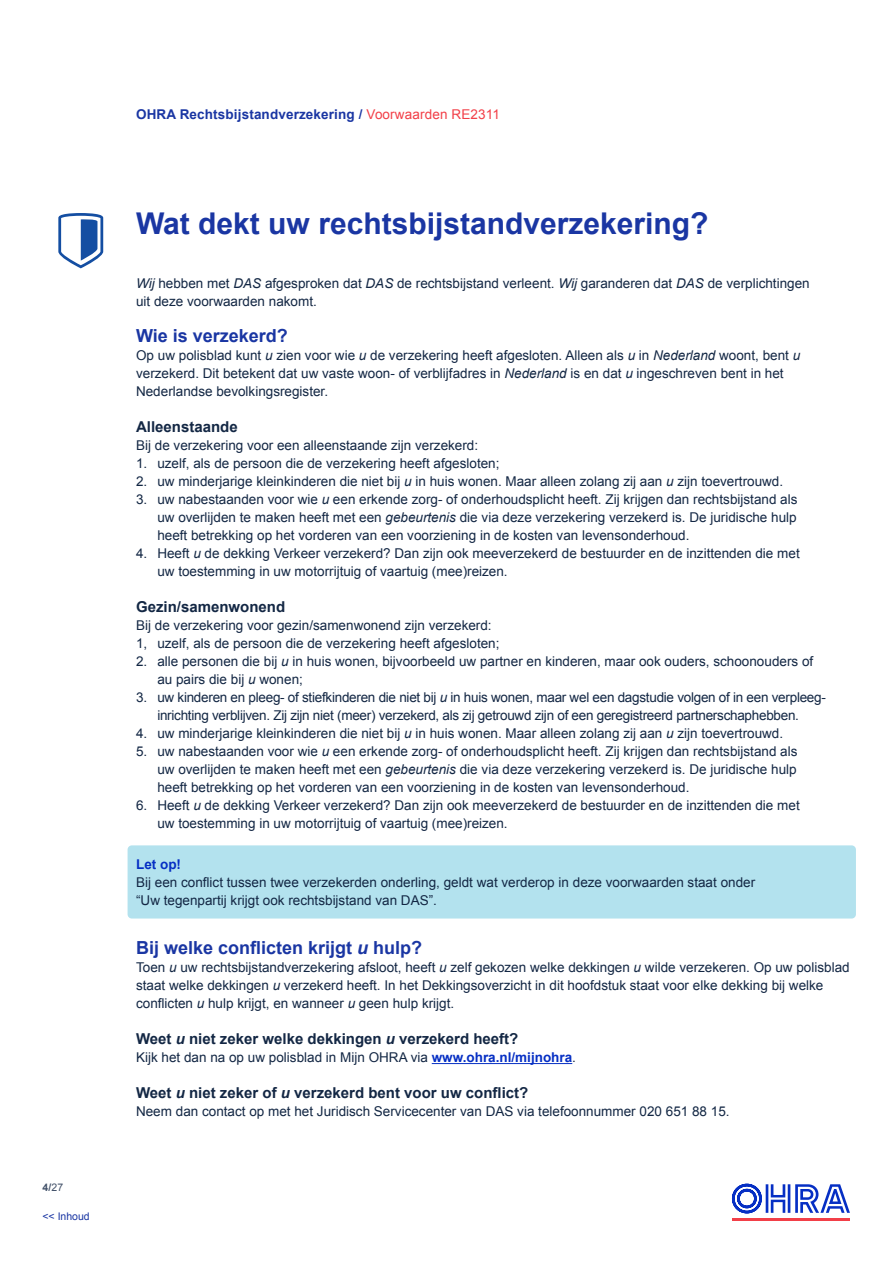
<style>
.page{position:relative;width:893px;height:1263px;background:#fff}
.page>*{position:absolute;margin:0;border:0;box-sizing:border-box;transform-origin:0 0}
.t1{font:700 30px "Arial";color:#1a36a3}
.t2{font:700 18px "Arial";color:#1a36a3}
.t3{font:700 15px "Arial";color:#132744}
.t4{font:13.5px/18px "Arial";color:#132744}
.t5{font:13.5px/18px "Arial";letter-spacing:-.02em;color:#132744;text-align:center}
.t6{font:700 13.5px "Arial";letter-spacing:.01em;color:#1a36a3}
.t7{font:700 13.5px "Arial";color:#062fc4}
.t8{font:10.5px "Arial";color:#1a36a3}
.t9{font:700 10.5px "Arial";color:#425169}
.s1{font-weight:400}
.s2{font-weight:400;color:#f23f48}
.s3{font-style:italic}
.s4{font-weight:700;color:#062fc4}
</style>
<div class="page">
<div style="left:128px;top:845px;width:728px;height:73px;background:#b3e2ee;border-radius:4px"></div>
<hr style="left:432px;top:1063px;width:140px;height:1px;background:#062fc4">
<svg style="left:58px;top:213px;width:45px;height:55px"></svg>
<svg style="left:732px;top:1184px;width:118px;height:29px"></svg>
<hr style="left:732px;top:1218px;width:118px;height:3px;background:#f23f48">
<p class="t9" style="left:43px;top:1180px;width:22px">4/<span class="s1">27</span></p>
<p class="t8" style="left:43px;top:1210px;width:49px">&lt;&lt; Inhoud</p>
<p class="t6" style="left:136px;top:106px;width:365px">OHRA Rechtsbijstandverzekering / <span class="s2">Voorwaarden RE2311</span></p>
<h1 class="t1" style="left:136px;top:204px;width:574px">Wat dekt uw rechtsbijstandverzekering?</h1>
<p class="t4" style="left:136px;top:274px;width:675px"><span class="s3">Wij</span> hebben met <span class="s3">DAS</span> afgesproken dat <span class="s3">DAS</span> de rechtsbijstand verleent. <span class="s3">Wij</span> garanderen dat <span class="s3">DAS</span> de verplichtingen uit deze voorwaarden nakomt.</p>
<h2 class="t2" style="left:136px;top:324px;width:153px">Wie is verzekerd?</h2>
<p class="t4" style="left:136px;top:346px;width:666px">Op uw polisblad kunt <span class="s3">u</span> zien voor wie <span class="s3">u</span> de verzekering heeft afgesloten. Alleen als <span class="s3">u</span> in <span class="s3">Nederland</span> woont, bent <span class="s3">u </span>verzekerd. Dit betekent dat uw vaste woon- of verblijfadres in <span class="s3">Nederland</span> is en dat <span class="s3">u</span> ingeschreven bent in het<br>Nederlandse bevolkingsregister.</p>
<p class="t3" style="left:136px;top:417px;width:103px">Alleenstaande</p>
<p class="t4" style="left:136px;top:436px;width:344px">Bij de verzekering voor een alleenstaande zijn verzekerd:</p>
<p class="t4" style="left:136px;top:454px;width:365px">1. uzelf, als de persoon die de verzekering heeft afgesloten;</p>
<p class="t4" style="left:136px;top:472px;width:649px">2. uw minderjarige kleinkinderen die niet bij <span class="s3">u</span> in huis wonen. Maar alleen zolang zij aan <span class="s3">u</span> zijn toevertrouwd.</p>
<p class="t4" style="left:157px;top:490px;width:642px;text-align:justify;text-indent:-21px">3. uw nabestaanden voor wie <span class="s3">u</span> een erkende zorg- of onderhoudsplicht heeft. Zij krijgen dan rechtsbijstand als uw overlijden te maken heeft met een <span class="s3">gebeurtenis</span> die via deze verzekering verzekerd is. De juridische hulp heeft betrekking op het vorderen van een voorziening in de kosten van levensonderhoud.</p>
<p class="t4" style="left:157px;top:544px;width:644px;text-indent:-21px">4. Heeft <span class="s3">u</span> de dekking Verkeer verzekerd? Dan zijn ook meeverzekerd de bestuurder en de inzittenden die met uw toestemming in uw motorrijtuig of vaartuig (mee)reizen.</p>
<p class="t3" style="left:136px;top:597px;width:151px">Gezin/samenwonend</p>
<p class="t4" style="left:136px;top:616px;width:365px">Bij de verzekering voor gezin/samenwonend zijn verzekerd:<br>1, uzelf, als de persoon die de verzekering heeft afgesloten;</p>
<p class="t4" style="left:157px;top:652px;width:657px;text-indent:-21px">2. alle personen die bij <span class="s3">u</span> in huis wonen, bijvoorbeeld uw partner en kinderen, maar ook ouders, schoonouders of au pairs die bij <span class="s3">u</span> wonen;</p>
<p class="t5" style="left:136px;top:688px;width:691px">3. uw kinderen en pleeg- of stiefkinderen die niet bij <span class="s3">u</span> in huis wonen, maar wel een dagstudie volgen of in een verpleeg&shy;inrichting verblijven. Zij zijn niet (meer) verzekerd, als zij getrouwd zijn of een geregistreerd partnerschaphebben.</p>
<p class="t4" style="left:136px;top:724px;width:649px">4. uw minderjarige kleinkinderen die niet bij <span class="s3">u</span> in huis wonen. Maar alleen zolang zij aan <span class="s3">u</span> zijn toevertrouwd.</p>
<p class="t4" style="left:157px;top:742px;width:642px;text-align:justify;text-indent:-21px">5. uw nabestaanden voor wie <span class="s3">u</span> een erkende zorg- of onderhoudsplicht heeft. Zij krijgen dan rechtsbijstand als uw overlijden te maken heeft met een <span class="s3">gebeurtenis</span> die via deze verzekering verzekerd is. De juridische hulp heeft betrekking op het vorderen van een voorziening in de kosten van levensonderhoud.</p>
<p class="t4" style="left:157px;top:796px;width:644px;text-indent:-21px">6. Heeft <span class="s3">u</span> de dekking Verkeer verzekerd? Dan zijn ook meeverzekerd de bestuurder en de inzittenden die met uw toestemming in uw motorrijtuig of vaartuig (mee)reizen.</p>
<p class="t7" style="left:136px;top:855px;width:46px">Let op!</p>
<p class="t4" style="left:136px;top:873px;width:621px">Bij een conflict tussen twee verzekerden onderling, geldt wat verderop in deze voorwaarden staat onder “Uw tegenpartij krijgt ook rechtsbijstand van DAS”.</p>
<h2 class="t2" style="left:136px;top:936px;width:288px">Bij welke conflicten krijgt <span class="s3">u</span> hulp?</h2>
<p class="t4" style="left:136px;top:958px;width:715px">Toen <span class="s3">u</span> uw rechtsbijstandverzekering afsloot, heeft <span class="s3">u</span> zelf gekozen welke dekkingen <span class="s3">u</span> wilde verzekeren. Op uw polisblad staat welke dekkingen <span class="s3">u</span> verzekerd heeft. In het Dekkingsoverzicht in dit hoofdstuk staat voor elke dekking bij welke conflicten <span class="s3">u</span> hulp krijgt, en wanneer <span class="s3">u</span> geen hulp krijgt.</p>
<p class="t3" style="left:136px;top:1029px;width:384px">Weet <span class="s3">u</span> niet zeker welke dekkingen <span class="s3">u</span> verzekerd heeft?</p>
<p class="t4" style="left:136px;top:1048px;width:441px">Kijk het dan na op uw polisblad in Mijn OHRA via <span class="s4">www.ohra.nl/mijnohra</span>.</p>
<p class="t3" style="left:136px;top:1083px;width:394px">Weet <span class="s3">u</span> niet zeker of <span class="s3">u</span> verzekerd bent voor uw conflict?</p>
<p class="t4" style="left:136px;top:1102px;width:595px">Neem dan contact op met het Juridisch Servicecenter van DAS via telefoonnummer 020 651 88 15.</p>
</div>
